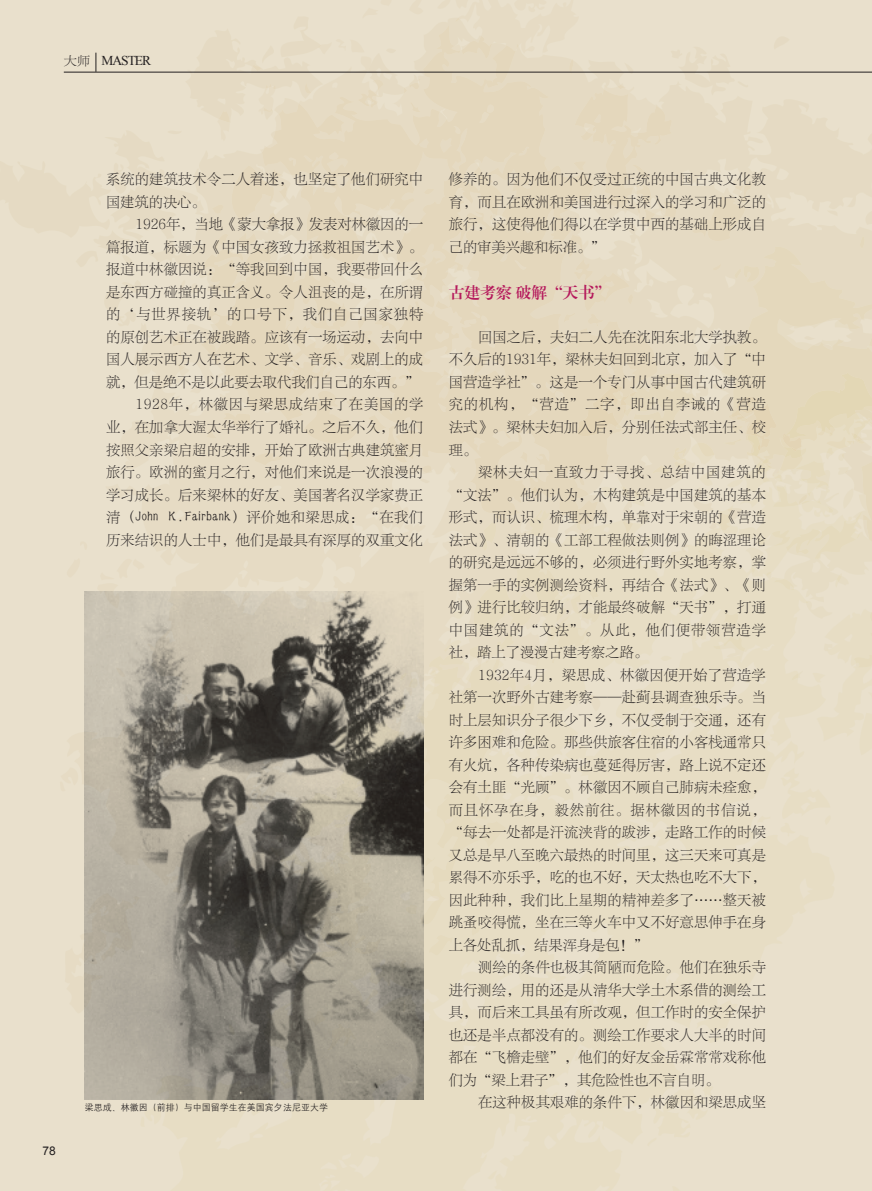
<style>
.page{position:relative;width:872px;height:1191px;background:#e7ddc4}
.page>*{position:absolute;margin:0;border:0;box-sizing:border-box;transform-origin:0 0}
.正文{font:15.75px "FZXBSJW GB1 0";color:#b5195c}
.正文-2{font:14.25px/22.5px "FZLTSK GBK1 0";letter-spacing:.01em;color:#231f20;text-align:justify}
.t1{font:13.5px "Times New Roman";letter-spacing:-.075em;color:#231f20}
.t2{font:12px "Arial";color:#231f20}
.正文-3{font:9px "H Yg 2 gj";color:#231f20}
.s1{font-family:"FZLTSK GBK1 0";font-size:12px}
.s2{font-family:"H Yc 1 gj"}
</style>
<div class="page">
<hr style="left:64px;top:72px;width:808px;height:1px;background:#231f20">
<svg style="left:96px;top:53px;width:1px;height:19px"></svg>
<div style="left:816px;top:0;width:56px;height:45px;background:#e9e0cc"></div>
<img style="left:85px;top:592px;width:338px;height:507px">
<p class="t1" style="left:64px;top:51px;width:89px"><span class="s1">大师</span> MASTER</p>
<p class="t2" style="left:43px;top:1142px;width:15px">78</p>
<p class="正文-2" style="left:106px;top:169px;width:319px">系统的建筑技术令二人着迷，也坚定了他们研究中国建筑的决心。</p>
<p class="正文-2" style="left:106px;top:214px;width:319px;text-indent:29px">1926年，当地《蒙大拿报》发表对林徽因的一篇报道，标题为《中国女孩致力拯救祖国艺术》。报道中林徽因说：“等我回到中国，我要带回什么是东西方碰撞的真正含义。令人沮丧的是，在所谓的‘与世界接轨’的口号下，我们自己国家独特的原创艺术正在被践踏。应该有一场运动，去向中国人展示西方人在艺术、文学、音乐、戏剧上的成就，但是绝不是以此要去取代我们自己的东西。”</p>
<p class="正文-2" style="left:106px;top:394px;width:319px;text-indent:29px">1928年，林徽因与梁思成结束了在美国的学业，在加拿大渥太华举行了婚礼。之后不久，他们按照父亲梁启超的安排，开始了欧洲古典建筑蜜月旅行。欧洲的蜜月之行，对他们来说是一次浪漫的学习成长。后来梁林的好友、美国著名汉学家费正清<span class="s2">（John K.Fairbank）</span>评价她和梁思成：“在我们</p>
<p class="正文-2" style="left:106px;top:529px;width:319px">历来结识的人士中，他们是最具有深厚的双重文化</p>
<p class="正文-2" style="left:449px;top:169px;width:319px">修养的。因为他们不仅受过正统的中国古典文化教育，而且在欧洲和美国进行过深入的学习和广泛的旅行，这使得他们得以在学贯中西的基础上形成自己的审美兴趣和标准。”</p>
<p class="正文" style="left:449px;top:284px;width:163px">古建考察 破解“天书”</p>
<p class="正文-2" style="left:449px;top:326px;width:319px;text-indent:29px">回国之后，夫妇二人先在沈阳东北大学执教。不久后的1931年，梁林夫妇回到北京，加入了“中国营造学社”。这是一个专门从事中国古代建筑研究的机构，“营造”二字，即出自李诫的《营造法式》。梁林夫妇加入后，分别任法式部主任、校理。</p>
<p class="正文-2" style="left:449px;top:461px;width:319px;text-indent:29px">梁林夫妇一直致力于寻找、总结中国建筑的“文法”。他们认为，木构建筑是中国建筑的基本形式，而认识、梳理木构，单靠对于宋朝的《营造法式》、清朝的《工部工程做法则例》的晦涩理论的研究是远远不够的，必须进行野外实地考察，掌握第一手的实例测绘资料，再结合《法式》、《则例》进行比较归纳，才能最终破解“天书”，打通中国建筑的“文法”。从此，他们便带领营造学社，踏上了漫漫古建考察之路。</p>
<p class="正文-2" style="left:449px;top:664px;width:319px;text-indent:29px">1932年4月，梁思成、林徽因便开始了营造学社第一次野外古建考察——赴蓟县调查独乐寺。当时上层知识分子很少下乡，不仅受制于交通，还有许多困难和危险。那些供旅客住宿的小客栈通常只有火炕，各种传染病也蔓延得厉害，路上说不定还会有土匪“光顾”。林徽因不顾自己肺病未痊愈，而且怀孕在身，毅然前往。据林徽因的书信说，“每去一处都是汗流浃背的跋涉，走路工作的时候又总是早八至晚六最热的时间里，这三天来可真是累得不亦乐乎，吃的也不好，天太热也吃不大下，因此种种，我们比上星期的精神差多了……整天被跳蚤咬得慌，坐在三等火车中又不好意思伸手在身上各处乱抓，结果浑身是包！”</p>
<p class="正文-2" style="left:449px;top:956px;width:319px;text-indent:29px">测绘的条件也极其简陋而危险。他们在独乐寺进行测绘，用的还是从清华大学土木系借的测绘工具，而后来工具虽有所改观，但工作时的安全保护也还是半点都没有的。测绘工作要求人大半的时间都在“飞檐走壁”，他们的好友金岳霖常常戏称他们为“梁上君子”，其危险性也不言自明。</p>
<p class="正文-3" style="left:85px;top:1103px;width:244px">梁思成、林徽因（前排）与中国留学生在美国宾夕法尼亚大学</p>
<p class="正文-2" style="left:478px;top:1091px;width:289px">在这种极其艰难的条件下，林徽因和梁思成坚</p>
</div>
